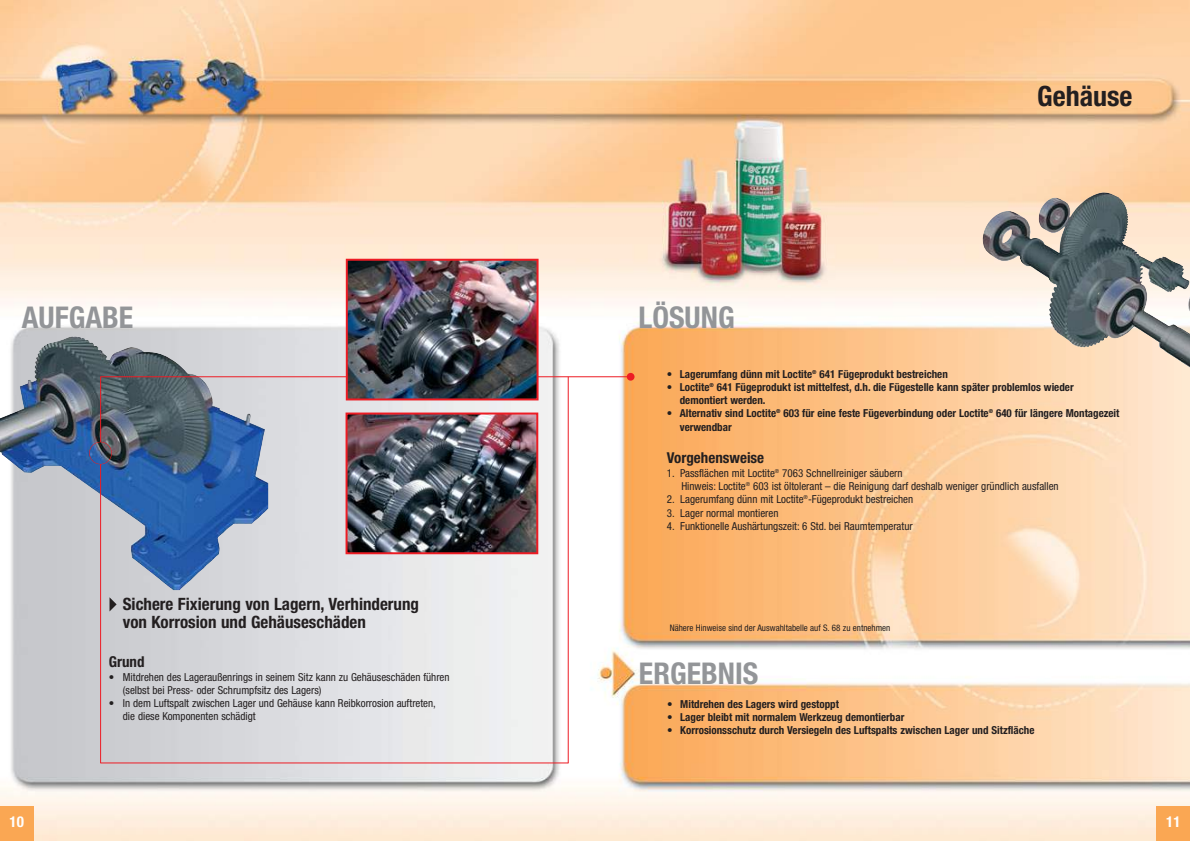
<style>
.page{position:relative;width:1190px;height:841px;background:#fff}
.page>*{position:absolute;margin:0;border:0;box-sizing:border-box;transform-origin:0 0}
.t1{font:700 condensed 30px "Helvetica Neue";color:#939598}
.t2{font:700 condensed 28px "Helvetica Neue";color:#231f20}
.t3{font:700 condensed 17px/18px "Helvetica Neue";color:#231f20}
.t4{font:700 condensed 15px "Helvetica Neue";color:#231f20}
.t5{font:700 condensed 15px "Helvetica Neue";color:#fff}
.t6{font:condensed 11px/13.2px "Helvetica Neue";color:#231f20}
.t7{font:700 condensed 11px/13.2px "Helvetica Neue";color:#231f20}
.t8{font:condensed 9px "Helvetica Neue";color:#231f20}
</style>
<div class="page">
<img style="left:0;top:0;width:1190px;height:841px">
<div style="left:1156px;top:806px;width:34px;height:35px;background:#faa753"></div>
<div style="left:0;top:807px;width:34px;height:34px;background:#faa753"></div>
<div style="left:627px;top:373px;width:8px;height:8px;background:#ed1c24;border-radius:50%"></div>
<hr style="left:101px;top:763px;width:467px;height:1px;background:#ed1c24">
<hr style="left:568px;top:377px;width:1px;height:386px;background:#ed1c24">
<img style="left:1120px;top:198px;width:70px;height:124px">
<img style="left:349px;top:416px;width:186px;height:135px">
<div style="left:346px;top:413px;width:192px;height:141px;border:2px solid #ed1c24"></div>
<img style="left:0;top:337px;width:268px;height:253px">
<svg style="left:110px;top:597px;width:7px;height:14px"></svg>
<div style="left:89px;top:442px;width:23px;height:22px;border:1px solid #ed1c24;border-radius:50%"></div>
<hr style="left:100px;top:464px;width:1px;height:299px;background:#ed1c24">
<hr style="left:100px;top:376px;width:1px;height:66px;background:#ed1c24">
<hr style="left:101px;top:377px;width:527px;height:1px;background:#ed1c24">
<img style="left:349px;top:262px;width:187px;height:135px">
<div style="left:346px;top:259px;width:193px;height:141px;border:2px solid #ed1c24"></div>
<h1 class="t1" style="left:22px;top:307px;width:113px">AUFGABE</h1>
<h3 class="t3" style="left:123px;top:596px;width:298px">Sichere Fixierung von Lagern, Verhinderung von Korrosion und Gehäuseschäden</h3>
<h3 class="t4" style="left:109px;top:656px;width:37px">Grund</h3>
<p class="t6" style="left:123px;top:671px;width:328px;text-indent:-14px">• Mitdrehen des Lageraußenrings in seinem Sitz kann zu Gehäuseschäden führen (selbst bei Press- oder Schrumpfsitz des Lagers)</p>
<p class="t6" style="left:123px;top:698px;width:315px;text-indent:-14px">• In dem Luftspalt zwischen Lager und Gehäuse kann Reibkorrosion auftreten, die diese Komponenten schädigt</p>
<h1 class="t1" style="left:639px;top:307px;width:98px">LÖSUNG</h1>
<h2 class="t2" style="left:1037px;top:86px;width:97px">Gehäuse</h2>
<p class="t7" style="left:667px;top:368px;width:283px">• Lagerumfang dünn mit Loctite<sup>®</sup> 641 Fügeprodukt bestreichen</p>
<p class="t7" style="left:680px;top:381px;width:395px;text-indent:-13px">• Loctite<sup>®</sup> 641 Fügeprodukt ist mittelfest, d.h. die Fügestelle kann später problemlos wieder demontiert werden.</p>
<p class="t7" style="left:680px;top:408px;width:441px;text-indent:-13px">• Alternativ sind Loctite<sup>®</sup> 603 für eine feste Fügeverbindung oder Loctite<sup>®</sup> 640 für längere Montagezeit verwendbar</p>
<h3 class="t4" style="left:667px;top:452px;width:99px">Vorgehensweise</h3>
<p class="t6" style="left:681px;top:467px;width:379px;text-indent:-15px">1. Passflächen mit Loctite<sup>®</sup> 7063 Schnellreiniger säubern<br>Hinweis: Loctite<sup>®</sup> 603 ist öltolerant – die Reinigung darf deshalb weniger gründlich ausfallen</p>
<p class="t6" style="left:667px;top:494px;width:248px">2. Lagerumfang dünn mit Loctite<sup>®</sup>-Fügeprodukt bestreichen</p>
<p class="t6" style="left:667px;top:507px;width:113px">3. Lager normal montieren</p>
<p class="t6" style="left:667px;top:520px;width:247px">4. Funktionelle Aushärtungszeit: 6 Std. bei Raumtemperatur</p>
<p class="t8" style="left:670px;top:625px;width:222px">Nähere Hinweise sind der Auswahltabelle auf S. 68 zu entnehmen</p>
<p class="t8" style="left:667px;top:626px;width:214px">For further technical details refer to selection chart on page XX.</p>
<h1 class="t1" style="left:639px;top:663px;width:121px">ERGEBNIS</h1>
<p class="t7" style="left:667px;top:698px;width:173px">• Mitdrehen des Lagers wird gestoppt</p>
<p class="t7" style="left:667px;top:712px;width:239px">• Lager bleibt mit normalem Werkzeug demontierbar</p>
<p class="t7" style="left:667px;top:725px;width:369px">• Korrosionsschutz durch Versiegeln des Luftspalts zwischen Lager und Sitzfläche</p>
<h3 class="t5" style="left:10px;top:816px;width:16px">10</h3>
<h3 class="t5" style="left:1166px;top:816px;width:16px">11</h3>
</div>
